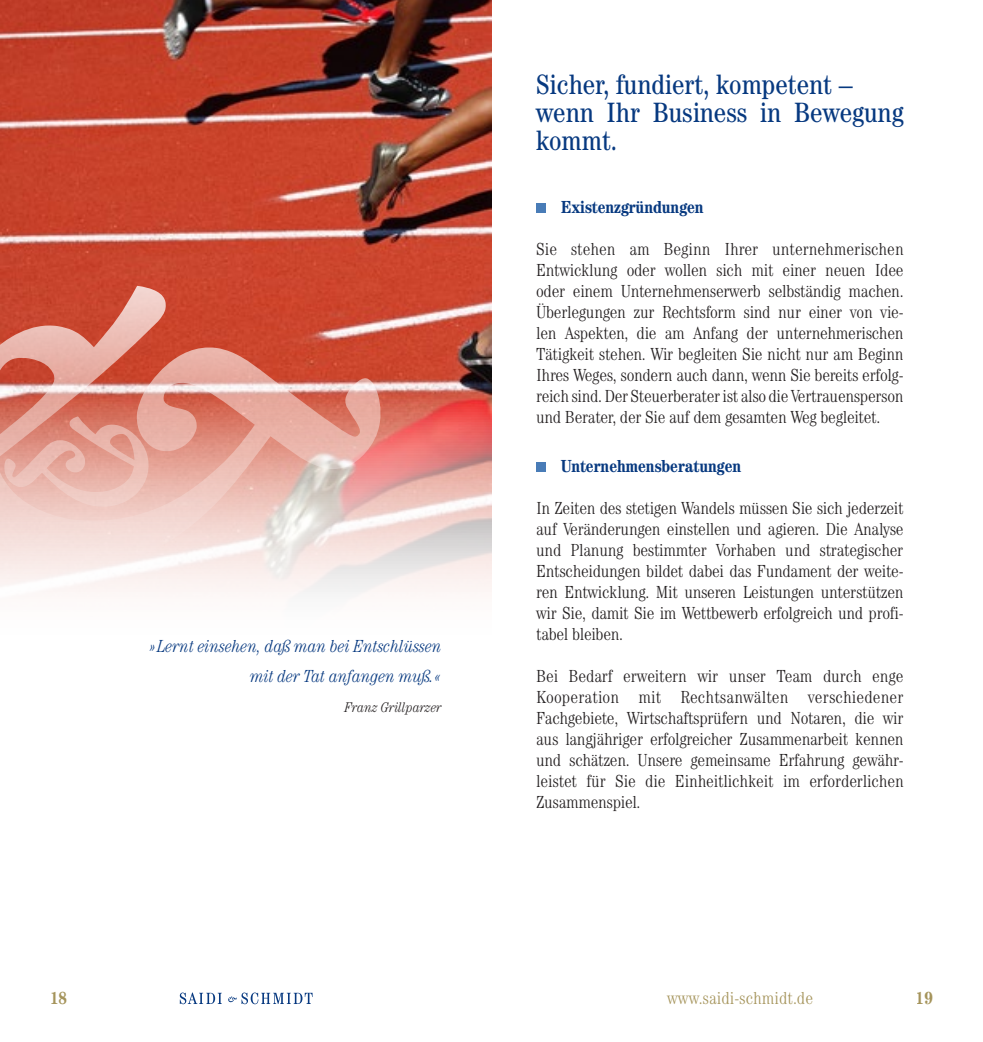
<style>
.page{position:relative;width:983px;height:1042px;background:#fff}
.page>*{position:absolute;margin:0;border:0;box-sizing:border-box;transform-origin:0 0}
.Copy{font:condensed 28px/28px "Century Std";color:#073980}
.Copy-2{font:300 condensed 17.5px/21px "Century Std";letter-spacing:-.02em;color:#231f20;text-align:justify}
.t1{font:italic 300 condensed 17.5px "Century Std";color:#073980}
.Einzug_Bullet{font:700 condensed 17.5px "Century Std";color:#073980}
.t2{font:300 condensed 17.5px "Century Std";color:#a5945b}
.t3{font:700 condensed 17.5px "Century Std";color:#a5945b}
.t4{font:italic 300 condensed 14px "Century Std";color:#231f20}
</style>
<div class="page">
<svg style="left:180px;top:992px;width:42px;height:12px"></svg>
<svg style="left:228px;top:992px;width:84px;height:12px"></svg>
<div style="left:536px;top:203px;width:10px;height:10px;background:#497cb7"></div>
<div style="left:536px;top:462px;width:10px;height:10px;background:#497cb7"></div>
<img style="left:0;top:0;width:491px;height:594px">
<svg style="left:0;top:286px;width:381px;height:285px"></svg>
<svg style="left:4px;top:416px;width:147px;height:93px"></svg>
<p class="t1" style="left:149px;top:636px;width:294px">»Lernt einsehen, daß man bei Entschlüssen</p>
<p class="t1" style="left:250px;top:666px;width:193px">mit der Tat anfangen muß.«</p>
<p class="t4" style="left:345px;top:699px;width:98px">Franz Grillparzer</p>
<p class="Copy" style="left:536px;top:70px;width:318px">Sicher, fundiert, kompetent –</p>
<p class="Copy" style="left:536px;top:98px;width:369px">wenn Ihr Business in Bewegung kommt.</p>
<p class="Einzug_Bullet" style="left:560px;top:196px;width:144px">Existenzgründungen</p>
<p class="Copy-2" style="left:536px;top:238px;width:369px">Sie stehen am Beginn Ihrer unternehmerischen Entwicklung oder wollen sich mit einer neuen Idee oder einem Unternehmenserwerb selbständig machen.<br>Überlegungen zur Rechtsform sind nur einer von vie&shy;len Aspekten, die am Anfang der unternehmerischen Tätigkeit stehen. Wir begleiten Sie nicht nur am Beginn Ihres Weges, sondern auch dann, wenn Sie bereits erfolg&shy;reich sind. Der Steuerberater ist also die Vertrauensperson und Berater, der Sie auf dem gesamten Weg begleitet.</p>
<p class="Einzug_Bullet" style="left:560px;top:455px;width:182px">Unternehmensberatungen</p>
<p class="Copy-2" style="left:536px;top:497px;width:369px">In Zeiten des stetigen Wandels müssen Sie sich jederzeit auf Veränderungen einstellen und agieren. Die Analyse und Planung bestimmter Vorhaben und strategischer Entscheidungen bildet dabei das Fundament der weite&shy;ren Entwicklung. Mit unseren Leistungen unterstützen wir Sie, damit Sie im Wettbewerb erfolgreich und profi&shy;tabel bleiben.</p>
<p class="Copy-2" style="left:536px;top:665px;width:369px">Bei Bedarf erweitern wir unser Team durch enge Kooperation mit Rechtsanwälten verschiedener Fachgebiete, Wirtschaftsprüfern und Notaren, die wir aus langjähriger erfolgreicher Zusammenarbeit kennen und schätzen. Unsere gemeinsame Erfahrung gewähr&shy;leistet für Sie die Einheitlichkeit im erforderlichen Zusammenspiel.</p>
<p class="t3" style="left:50px;top:988px;width:19px">18</p>
<p class="t2" style="left:667px;top:988px;width:147px">www.saidi-schmidt.de</p>
<p class="t3" style="left:915px;top:988px;width:19px">19</p>
</div>
